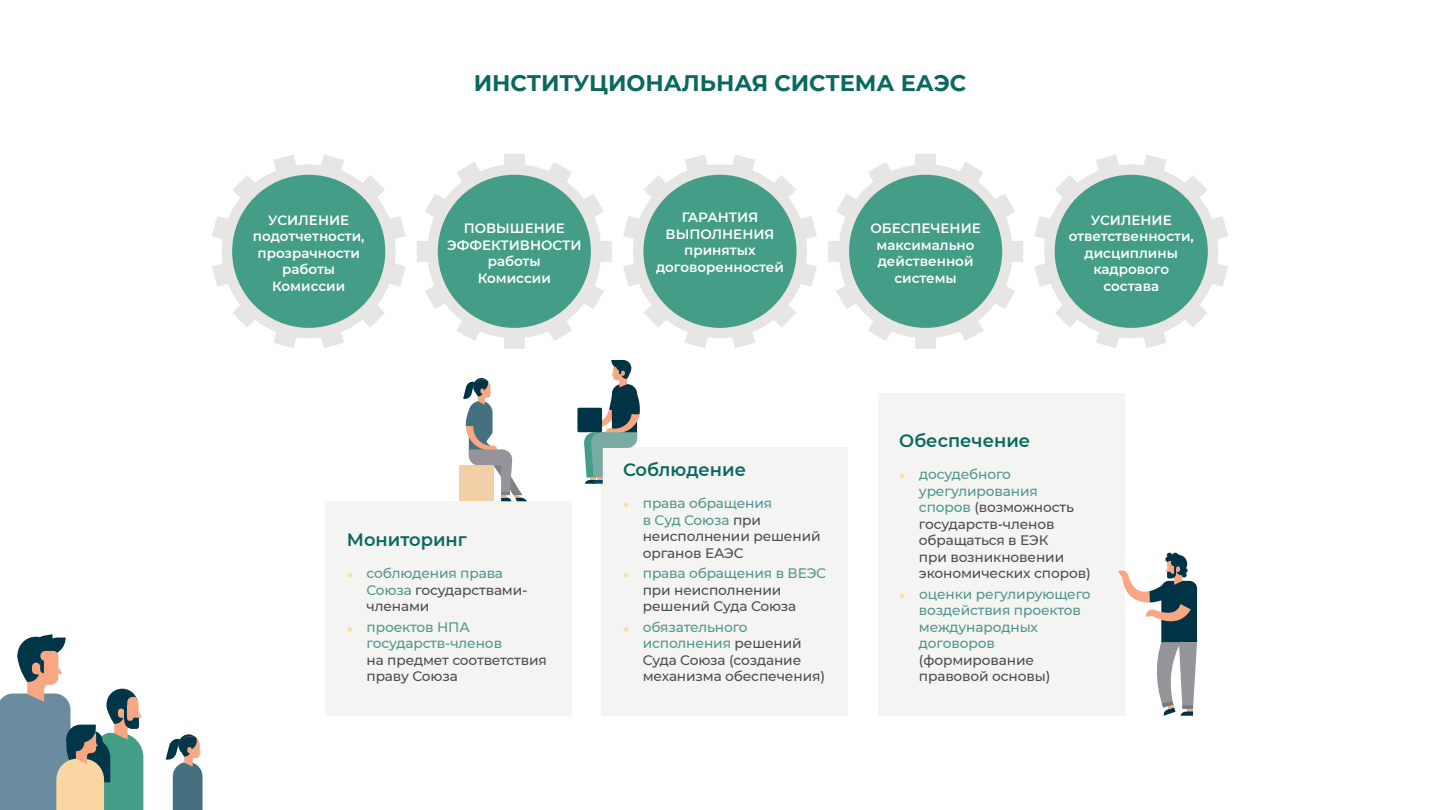
<style>
.page{position:relative;width:1440px;height:810px;background:#fff}
.page>*{position:absolute;margin:0;border:0;box-sizing:border-box;transform-origin:0 0}
.t1{font:700 22.5px "Montserrat";color:#0a695f}
.t2{font:600 17.85px "Montserrat";color:#0a695f}
.t3{font:500 13.73px/16.5px "Montserrat";letter-spacing:-.01em;color:#4d4d4d}
.t4{font:500 13.73px/16.5px "Montserrat";letter-spacing:-.01em;color:#53968f}
.t5{font:600 13.5px/16.5px "Montserrat";color:#fff;text-align:center}
.s1{font-weight:600;font-size:10.5px;color:#ffdda4}
.s2{color:#53968f}
.s3{color:#4d4d4d}
</style>
<div class="page">
<div style="left:326px;top:501px;width:246px;height:215px;background:#f4f4f3"></div>
<div style="left:602px;top:447px;width:246px;height:269px;background:#f4f4f3"></div>
<div style="left:878px;top:393px;width:246px;height:323px;background:#f4f4f3"></div>
<svg style="left:1034px;top:154px;width:194px;height:194px"></svg>
<div style="left:1055px;top:175px;width:153px;height:153px;background:#439d87;border-radius:50%"></div>
<svg style="left:417px;top:154px;width:195px;height:195px"></svg>
<div style="left:438px;top:175px;width:153px;height:153px;background:#439d87;border-radius:50%"></div>
<svg style="left:828px;top:154px;width:195px;height:195px"></svg>
<div style="left:849px;top:175px;width:153px;height:153px;background:#439d87;border-radius:50%"></div>
<svg style="left:623px;top:154px;width:194px;height:194px"></svg>
<div style="left:643px;top:175px;width:154px;height:153px;background:#439d87;border-radius:50%"></div>
<svg style="left:212px;top:154px;width:194px;height:194px"></svg>
<div style="left:232px;top:175px;width:153px;height:153px;background:#439d87;border-radius:50%"></div>
<svg style="left:1118px;top:552px;width:79px;height:164px"></svg>
<svg style="left:584px;top:360px;width:56px;height:124px"></svg>
<div style="left:577px;top:408px;width:25px;height:24px;background:#003345;border-radius:2px"></div>
<svg style="left:463px;top:378px;width:64px;height:123px"></svg>
<div style="left:459px;top:465px;width:34px;height:36px;background:#f2cfa6"></div>
<svg style="left:166px;top:734px;width:36px;height:76px"></svg>
<svg style="left:0;top:634px;width:143px;height:176px"></svg>
<p class="t5" style="left:268px;top:211px;width:82px">УСИЛЕНИЕ</p>
<p class="t5" style="left:253px;top:228px;width:113px">подотчетности, прозрачности</p>
<p class="t5" style="left:272px;top:261px;width:74px">работы<br>Комиссии</p>
<p class="t1" style="left:474px;top:67px;width:494px">ИНСТИТУЦИОНАЛЬНАЯ СИСТЕМА ЕАЭС</p>
<p class="t5" style="left:447px;top:219px;width:136px">ПОВЫШЕНИЕ<br>ЭФФЕКТИВНОСТИ</p>
<p class="t5" style="left:478px;top:252px;width:74px">работы<br>Комиссии</p>
<p class="t5" style="left:666px;top:209px;width:110px">ГАРАНТИЯ<br>ВЫПОЛНЕНИЯ</p>
<p class="t5" style="left:656px;top:242px;width:129px">принятых договоренностей</p>
<p class="t5" style="left:870px;top:219px;width:112px">ОБЕСПЕЧЕНИЕ</p>
<p class="t5" style="left:877px;top:236px;width:100px">максимально действенной системы</p>
<p class="t5" style="left:1069px;top:211px;width:127px">УСИЛЕНИЕ ответственности,</p>
<p class="t5" style="left:1085px;top:244px;width:95px">дисциплины кадрового состава</p>
<p class="t2" style="left:347px;top:527px;width:121px">Мониторинг</p>
<p class="t3" style="left:367px;top:565px;width:162px;text-indent:-20px"><span class="s1">■</span> <span class="s2">соблюдения права<br>Союза</span> государствами&shy;членами</p>
<p class="t3" style="left:367px;top:618px;width:182px;text-indent:-20px"><span class="s1">■</span> <span class="s2">проектов НПА государств-членов<br></span>на предмет соответствия праву Союза</p>
<p class="t2" style="left:623px;top:457px;width:124px">Соблюдение</p>
<p class="t3" style="left:643px;top:494px;width:179px;text-indent:-20px"><span class="s1">■</span> <span class="s2">права обращения<br>в Суд Союза</span> при неисполнении решений органов ЕАЭС</p>
<p class="t3" style="left:643px;top:565px;width:185px;text-indent:-20px"><span class="s1">■</span> <span class="s2">права обращения в ВЕЭС </span>при неисполнении решений Суда Союза</p>
<p class="t3" style="left:643px;top:618px;width:184px;text-indent:-20px"><span class="s1">■</span> <span class="s2">обязательного исполнения</span> решений<br>Суда Союза (создание механизма обеспечения)</p>
<p class="t2" style="left:899px;top:428px;width:132px">Обеспечение</p>
<p class="t3" style="left:919px;top:466px;width:173px;text-indent:-20px"><span class="s1">■</span> <span class="s2">досудебного урегулирования споров</span> (возможность государств-членов обращаться в ЕЭК<br>при возникновении экономических споров)</p>
<p class="t4" style="left:919px;top:585px;width:173px;text-indent:-20px"><span class="s1">■</span> оценки регулирующего воздействия проектов международных договоров <span class="s3">(формирование правовой основы)</span></p>
</div>
